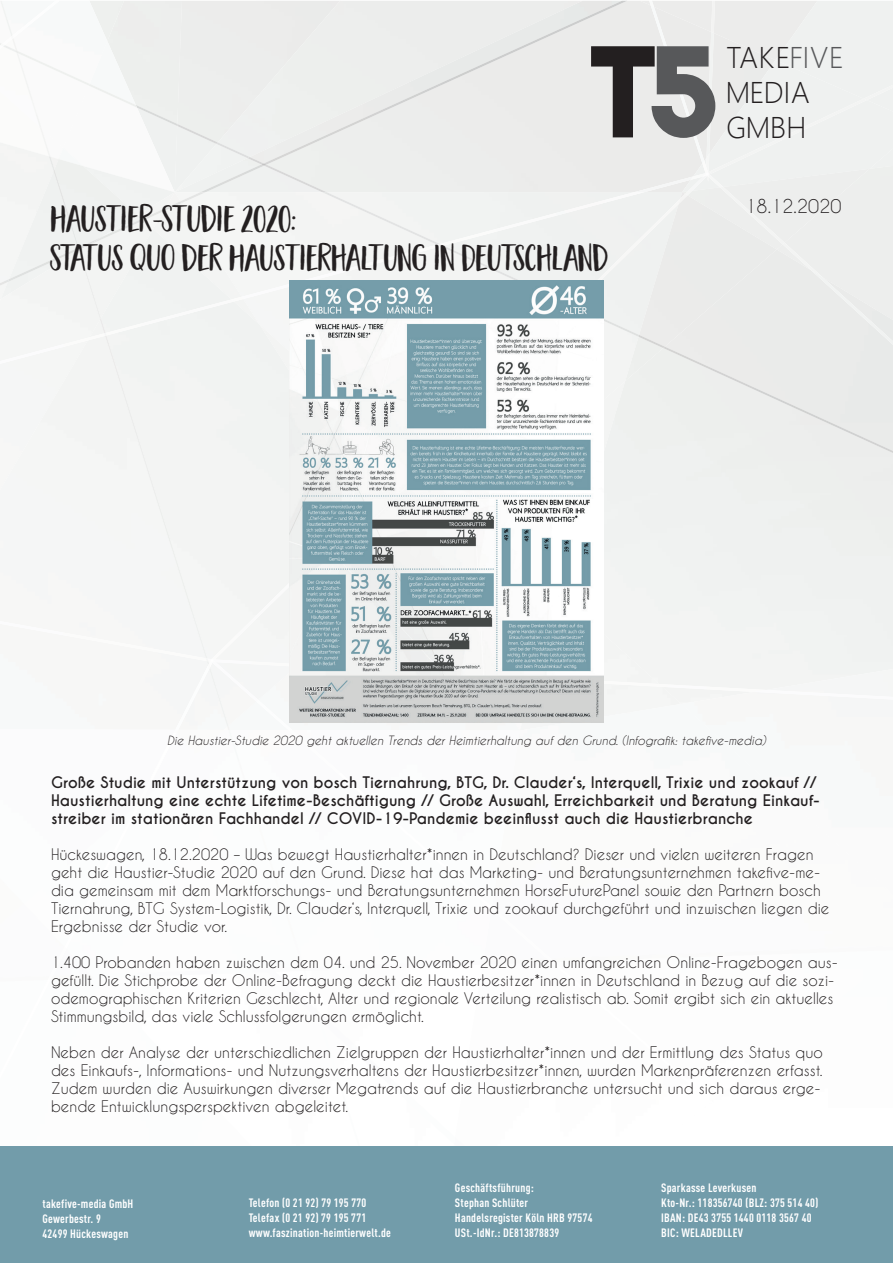
<style>
.page{position:relative;width:893px;height:1263px;background:#fff}
.page>*{position:absolute;margin:0;border:0;box-sizing:border-box;transform-origin:0 0}
.t1{font:123.6px "The Next Font";color:#231f20}
.t2{font:34.5px/39px "Garden Grown Caps";color:#231f20}
.t3{font:300 30px "Homizio";letter-spacing:.08em;color:#231f20}
.t4{font:18px "Caviar Dreams";letter-spacing:.01em;color:#231f20}
.t5{font:15px/18px "Caviar Dreams";color:#231f20}
.t6{font:700 15px/18px "Caviar Dreams";color:#231f20}
.t7{font:700 condensed 12px/15px "DIN Pro";letter-spacing:.02em;color:#fff}
.t8{font:italic 12px "Caviar Dreams";color:#231f20}
.s1{color:#57585a}
</style>
<div class="page">
<img style="left:520px;top:704px;width:161px;height:26px">
<img style="left:289px;top:667px;width:1px;height:33px">
<img style="left:777px;top:244px;width:5px;height:5px">
<img style="left:603px;top:306px;width:36px;height:31px">
<div style="left:665px;top:249px;width:228px;height:98px;background:#eaebea"></div>
<img style="left:638px;top:335px;width:27px;height:13px">
<div style="left:663px;top:347px;width:230px;height:106px;background:#ececeb"></div>
<div style="left:766px;top:669px;width:127px;height:21px;background:#f5f6f5"></div>
<div style="left:785px;top:166px;width:108px;height:154px;background:#edeeed"></div>
<div style="left:441px;top:246px;width:132px;height:34px;background:#f0f2f1"></div>
<div style="left:105px;top:335px;width:102px;height:286px;background:#f3f4f3"></div>
<img style="left:177px;top:124px;width:41px;height:20px">
<div style="left:218px;top:1px;width:32px;height:141px;background:#ecedec"></div>
<img style="left:216px;top:142px;width:34px;height:16px">
<div style="left:250px;top:1px;width:14px;height:156px;background:#ecedec"></div>
<div style="left:264px;top:1px;width:363px;height:164px;background:#ececeb"></div>
<img style="left:200px;top:164px;width:127px;height:28px">
<img style="left:247px;top:157px;width:17px;height:7px">
<svg style="left:261px;top:163px;width:5px;height:3px"></svg>
<img style="left:181px;top:192px;width:25px;height:11px">
<div style="left:322px;top:192px;width:118px;height:53px;background:#f3f4f3"></div>
<div style="left:124px;top:1px;width:58px;height:123px;background:#edeeed"></div>
<img style="left:175px;top:105px;width:2px;height:21px">
<img style="left:108px;top:41px;width:28px;height:43px">
<img style="left:124px;top:86px;width:51px;height:80px">
<img style="left:41px;top:129px;width:4px;height:13px">
<img style="left:27px;top:86px;width:14px;height:43px">
<img style="left:90px;top:84px;width:47px;height:24px">
<div style="left:9px;top:171px;width:45px;height:77px;background:#f3f4f3"></div>
<img style="left:49px;top:156px;width:5px;height:15px">
<div style="left:54px;top:169px;width:26px;height:82px;background:#eff1f0"></div>
<img style="left:80px;top:220px;width:72px;height:98px">
<img style="left:102px;top:215px;width:40px;height:4px">
<div style="left:0;top:251px;width:100px;height:110px;background:#f3f4f3"></div>
<img style="left:142px;top:208px;width:11px;height:12px">
<img style="left:87px;top:219px;width:57px;height:27px">
<div style="left:153px;top:203px;width:89px;height:94px;background:#f5f6f5"></div>
<div style="left:101px;top:229px;width:130px;height:89px;background:#f3f4f3"></div>
<img style="left:90px;top:320px;width:10px;height:13px">
<img style="left:163px;top:201px;width:19px;height:10px">
<img style="left:1px;top:1px;width:11px;height:34px">
<svg style="left:0;top:35px;width:18px;height:18px"></svg>
<div style="left:242px;top:245px;width:199px;height:54px;background:#f5f6f5"></div>
<svg style="left:437px;top:244px;width:7px;height:3px"></svg>
<div style="left:0;top:337px;width:90px;height:27px;background:#f5f6f5"></div>
<svg style="left:231px;top:297px;width:12px;height:5px"></svg>
<img style="left:106px;top:299px;width:128px;height:36px">
<img style="left:88px;top:333px;width:17px;height:7px">
<div style="left:811px;top:270px;width:82px;height:75px;background:#eaebea"></div>
<div style="left:573px;top:199px;width:107px;height:107px;background:#eff1f0"></div>
<div style="left:212px;top:501px;width:78px;height:158px;background:#f3f4f3"></div>
<img style="left:754px;top:690px;width:139px;height:10px">
<div style="left:720px;top:187px;width:65px;height:57px;background:#edeeed"></div>
<img style="left:782px;top:243px;width:41px;height:34px">
<div style="left:775px;top:1px;width:118px;height:98px;background:#eff1f0"></div>
<div style="left:714px;top:99px;width:153px;height:75px;background:#eff1f0"></div>
<img style="left:863px;top:85px;width:30px;height:15px">
<div style="left:0;top:621px;width:207px;height:38px;background:#f7f7f6"></div>
<img style="left:289px;top:700px;width:1px;height:23px">
<svg style="left:206px;top:658px;width:10px;height:11px"></svg>
<div style="left:651px;top:6px;width:53px;height:157px;background:#ebebea"></div>
<svg style="left:640px;top:1px;width:14px;height:6px"></svg>
<img style="left:706px;top:32px;width:8px;height:122px">
<div style="left:678px;top:154px;width:45px;height:50px;background:#eff0ef"></div>
<div style="left:0;top:1146px;width:893px;height:117px;background:#729caa"></div>
<img style="left:290px;top:280px;width:313px;height:443px">
<h1 class="t1" style="left:586px;top:8px;width:136px">T<span class="s1">5</span></h1>
<h3 class="t3" style="left:727px;top:40px;width:116px">TAKE<span class="s1">FIVE</span></h3>
<h3 class="t3" style="left:727px;top:74px;width:84px">MEDIA</h3>
<h3 class="t3" style="left:727px;top:110px;width:79px">GMBH</h3>
<h2 class="t2" style="left:51px;top:200px;width:560px">HAUSTIER-STUDIE 2020:<br>STATUS QUO DER HAUSTIERHALTUNG IN DEUTSCHLAND</h2>
<p class="t4" style="left:745px;top:195px;width:98px">18.12.2020</p>
<p class="t8" style="left:167px;top:733px;width:600px">Die Haustier-Studie 2020 geht aktuellen Trends der Heimtierhaltung auf den Grund. (Infografik: takefive-media)</p>
<p class="t6" style="left:51px;top:773px;width:770px">Große Studie mit Unterstützung von bosch Tiernahrung, BTG, Dr. Clauder‘s, Interquell, Trixie und zookauf //<br>Haustierhaltung eine echte Lifetime-Beschäftigung // Große Auswahl, Erreichbarkeit und Beratung Einkauf&shy;streiber im stationären Fachhandel // COVID-19-Pandemie beeinflusst auch die Haustierbranche</p>
<p class="t5" style="left:51px;top:845px;width:780px">Hückeswagen, 18.12.2020 – Was bewegt Haustierhalter*innen in Deutschland? Dieser und vielen weiteren Fragen geht die Haustier-Studie 2020 auf den Grund. Diese hat das Marketing- und Beratungsunternehmen takefive-me&shy;dia gemeinsam mit dem Marktforschungs- und Beratungsunternehmen HorseFuturePanel sowie den Partnern bosch Tiernahrung, BTG System-Logistik, Dr. Clauder‘s, Interquell, Trixie und zookauf durchgeführt und inzwischen liegen die Ergebnisse der Studie vor.</p>
<p class="t5" style="left:51px;top:953px;width:788px">1.400 Probanden haben zwischen dem 04. und 25. November 2020 einen umfangreichen Online-Fragebogen aus&shy;gefüllt. Die Stichprobe der Online-Befragung deckt die Haustierbesitzer*innen in Deutschland in Bezug auf die sozi&shy;odemographischen Kriterien Geschlecht, Alter und regionale Verteilung realistisch ab. Somit ergibt sich ein aktuelles Stimmungsbild, das viele Schlussfolgerungen ermöglicht.</p>
<p class="t5" style="left:51px;top:1043px;width:773px">Neben der Analyse der unterschiedlichen Zielgruppen der Haustierhalter*innen und der Ermittlung des Status quo des Einkaufs-, Informations- und Nutzungsverhaltens der Haustierbesitzer*innen, wurden Markenpräferenzen erfasst.<br>Zudem wurden die Auswirkungen diverser Megatrends auf die Haustierbranche untersucht und sich daraus erge&shy;bende Entwicklungsperspektiven abgeleitet.</p>
<p class="t7" style="left:43px;top:1195px;width:92px">takefive-media GmbH<br>Gewerbestr. 9<br>42499 Hückeswagen</p>
<p class="t7" style="left:249px;top:1194px;width:144px">Telefon (0 21 92) 79 195 770<br>Telefax (0 21 92) 79 195 771 www.faszination-heimtierwelt.de</p>
<p class="t7" style="left:455px;top:1180px;width:139px">Geschäftsführung:<br>Stephan Schlüter<br>Handelsregister Köln HRB 97574<br>USt.-IdNr.: DE813878839</p>
<p class="t7" style="left:661px;top:1179px;width:159px">Sparkasse Leverkusen<br>Kto-Nr.: 118356740 (BLZ: 375 514 40)<br>IBAN: DE43 3755 1440 0118 3567 40<br>BIC: WELADEDLLEV</p>
</div>
